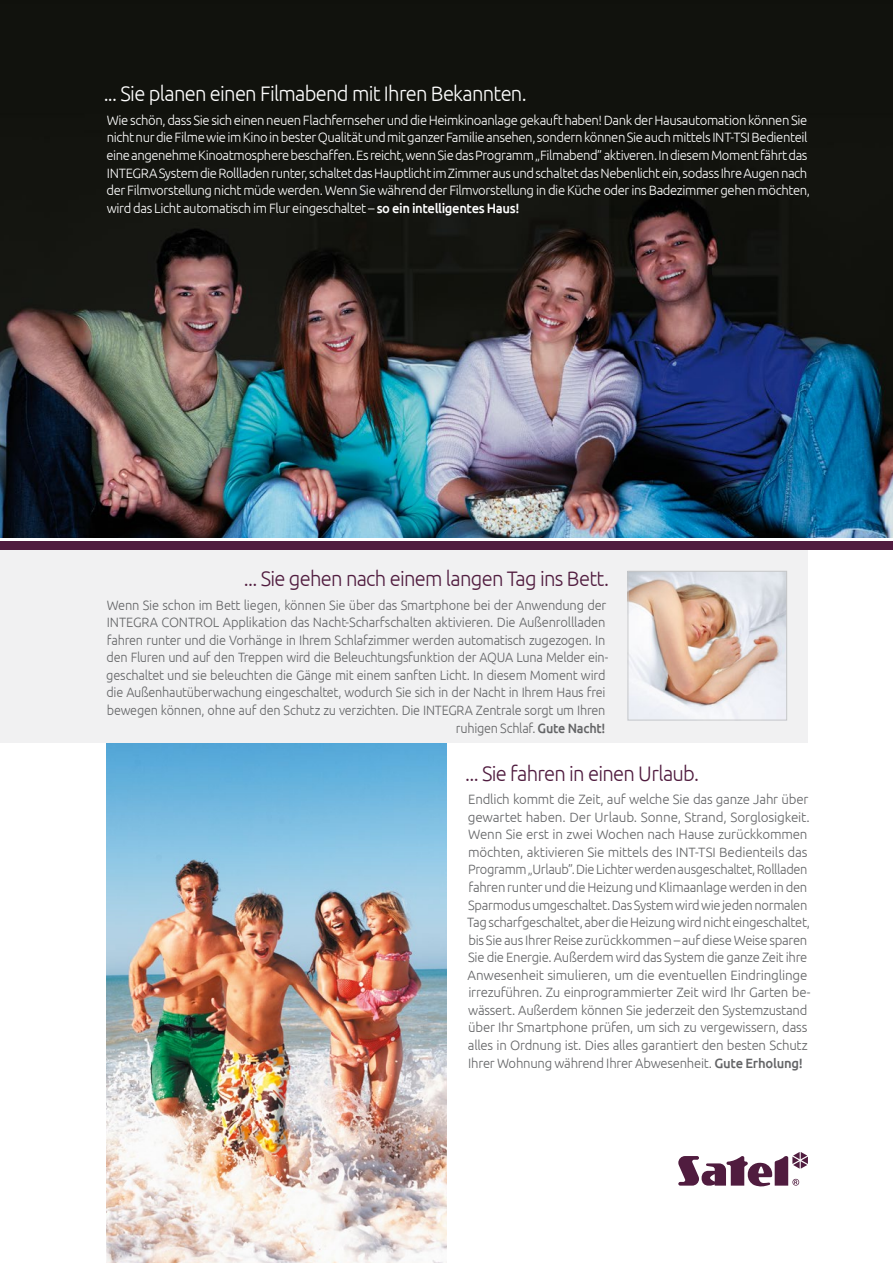
<style>
.page{position:relative;width:893px;height:1263px;background:#fff}
.page>*{position:absolute;margin:0;border:0;box-sizing:border-box;transform-origin:0 0}
.ŚRÓDTYTUŁ{font:300 21px "Ubuntu";letter-spacing:-.035em;color:#501c3f;scale:.96 1}
.ŚRÓDTYTUŁ-2{font:300 21px "Ubuntu";letter-spacing:-.035em;color:#fff;scale:.96 1}
.TEXT{font:300 13.5px/17.5px "Ubuntu";letter-spacing:-.02em;color:#646567}
.TEXT-2{font:300 13.5px/17.5px "Ubuntu";letter-spacing:-.03em;color:#fff}
.TEXT-3{font:300 13.5px/17.5px "Ubuntu";letter-spacing:-.02em;color:#646567;text-align:right;scale:.96 1}
.s1{font-weight:500}
</style>
<div class="page">
<img style="left:0;top:0;width:892px;height:538px">
<img style="left:106px;top:742px;width:340px;height:521px">
<div style="left:0;top:547px;width:808px;height:195px;background:#f1f1f2"></div>
<div style="left:0;top:542px;width:893px;height:8px;background:#501c3f"></div>
<img style="left:630px;top:573px;width:155px;height:145px">
<div style="left:628px;top:571px;width:159px;height:149px;border:1px solid #c6c7c8"></div>
<svg style="left:892px;top:0;width:1px;height:542px"></svg>
<img style="left:892px;top:31px;width:1px;height:106px">
<svg style="left:678px;top:1152px;width:130px;height:35px"></svg>
<p class="ŚRÓDTYTUŁ-2" style="left:104px;top:81px;width:442px">... Sie planen einen Filmabend mit Ihren Bekannten.</p>
<p class="TEXT-2" style="left:107px;top:111px;width:705px">Wie schön, dass Sie sich einen neuen Flachfernseher und die Heimkinoanlage gekauft haben! Dank der Hausautomation können Sie nicht nur die Filme wie im Kino in bester Qualität und mit ganzer Familie ansehen, sondern können Sie auch mittels INT-TSI Bedienteil eine angenehme Kinoatmosphere beschaffen. Es reicht, wenn Sie das Programm „Filmabend” aktiveren. In diesem Moment fährt das INTEGRA System die Rollladen runter, schaltet das Hauptlicht im Zimmer aus und schaltet das Nebenlicht ein, sodass Ihre Augen nach der Filmvorstellung nicht müde werden. Wenn Sie während der Filmvorstellung in die Küche oder ins Badezimmer gehen möchten, wird das Licht automatisch im Flur eingeschaltet – <span class="s1">so ein intelligentes Haus!</span></p>
<p class="ŚRÓDTYTUŁ" style="left:244px;top:566px;width:382px">... Sie gehen nach einem langen Tag ins Bett.</p>
<p class="TEXT-3" style="left:106px;top:596px;width:525px">Wenn Sie schon im Bett liegen, können Sie über das Smartphone bei der Anwendung der INTEGRA CONTROL Applikation das Nacht-Scharfschalten aktivieren. Die Außenrollladen fahren runter und die Vorhänge in Ihrem Schlafzimmer werden automatisch zugezogen. In den Fluren und auf den Treppen wird die Beleuchtungsfunktion der AQUA Luna Melder ein&shy;geschaltet und sie beleuchten die Gänge mit einem sanften Licht. In diesem Moment wird die Außenhautüberwachung eingeschaltet, wodurch Sie sich in der Nacht in Ihrem Haus frei bewegen können, ohne auf den Schutz zu verzichten. Die INTEGRA Zentrale sorgt um Ihren ruhigen Schlaf. <span class="s1">Gute Nacht!</span></p>
<p class="ŚRÓDTYTUŁ" style="left:465px;top:760px;width:245px">... Sie fahren in einen Urlaub.</p>
<p class="TEXT" style="left:467px;top:790px;width:345px">Endlich kommt die Zeit, auf welche Sie das ganze Jahr über gewartet haben. Der Urlaub. Sonne, Strand, Sorglosigkeit.<br>Wenn Sie erst in zwei Wochen nach Hause zurückkommen möchten, aktivieren Sie mittels des INT-TSI Bedienteils das Programm „Urlaub”. Die Lichter werden ausgeschaltet, Rollladen fahren runter und die Heizung und Klimaanlage werden in den Sparmodus umgeschaltet. Das System wird wie jeden normalen Tag scharfgeschaltet, aber die Heizung wird nicht eingeschaltet, bis Sie aus Ihrer Reise zurückkommen – auf diese Weise sparen Sie die Energie. Außerdem wird das System die ganze Zeit ihre Anwesenheit simulieren, um die eventuellen Eindringlinge irrezuführen. Zu einprogrammierter Zeit wird Ihr Garten be&shy;wässert. Außerdem können Sie jederzeit den Systemzustand über Ihr Smartphone prüfen, um sich zu vergewissern, dass alles in Ordnung ist. Dies alles garantiert den besten Schutz Ihrer Wohnung während Ihrer Abwesenheit. <span class="s1">Gute Erholung!</span></p>
</div>
